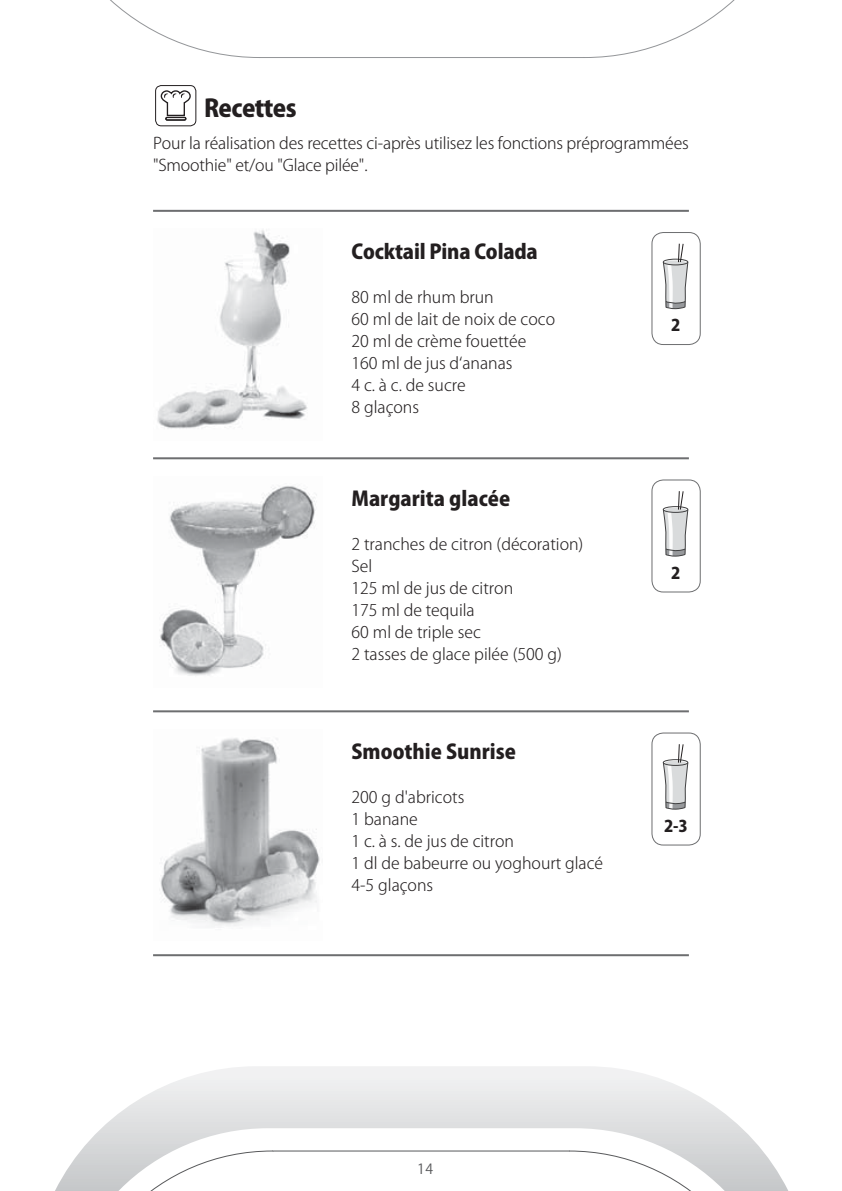
<style>
.page{position:relative;width:842px;height:1191px;background:#fff}
.page>*{position:absolute;margin:0;border:0;box-sizing:border-box;transform-origin:0 0}
.t1{font:24px "Koz Go Std Heavy 90 pv RKSJ H";letter-spacing:-.025em;color:#231f20}
.t2{font:20px "Koz Go Std Heavy 90 pv RKSJ H";color:#231f20}
.t3{font:16px/22px "Koz Go Std Light 90 pv RKSJ H";color:#231f20}
.t4{font:16px "Koz Go Std Heavy 90 pv RKSJ H";color:#231f20}
.t5{font:14px "Koz Go Std Regular 90 pv RKSJ H";color:#58595b}
</style>
<div class="page">
<div style="left:651px;top:232px;width:50px;height:113px;border:1px solid #6d6e70;border-radius:11px"></div>
<div style="left:651px;top:479px;width:50px;height:113px;border:1px solid #6d6e70;border-radius:11px"></div>
<div style="left:651px;top:732px;width:50px;height:113px;border:1px solid #6d6e70;border-radius:11px"></div>
<svg style="left:110px;top:0;width:625px;height:58px"></svg>
<svg style="left:55px;top:1066px;width:733px;height:125px"></svg>
<svg style="left:58px;top:1128px;width:727px;height:63px"></svg>
<svg style="left:68px;top:1150px;width:705px;height:41px"></svg>
<div style="left:165px;top:117px;width:21px;height:4px;border:1px solid #231f20"></div>
<svg style="left:161px;top:90px;width:30px;height:27px"></svg>
<div style="left:155px;top:85px;width:41px;height:41px;border:1px solid #231f20;border-radius:6px"></div>
<img style="left:157px;top:230px;width:150px;height:199px">
<img style="left:159px;top:486px;width:158px;height:190px">
<img style="left:160px;top:738px;width:160px;height:189px">
<svg style="left:663px;top:243px;width:25px;height:66px"></svg>
<svg style="left:663px;top:491px;width:25px;height:65px"></svg>
<svg style="left:663px;top:744px;width:25px;height:65px"></svg>
<hr style="left:153px;top:210px;width:536px;height:2px;background:#6d6e70">
<hr style="left:153px;top:457px;width:536px;height:2px;background:#6d6e70">
<hr style="left:153px;top:710px;width:536px;height:2px;background:#6d6e70">
<hr style="left:153px;top:954px;width:536px;height:2px;background:#6d6e70">
<h1 class="t1" style="left:204px;top:99px;width:94px">Recettes</h1>
<p class="t3" style="left:153px;top:134px;width:537px">Pour la réalisation des recettes ci-après utilisez les fonctions préprogrammées "Smoothie" et/ou "Glace pilée".</p>
<p class="t2" style="left:351px;top:243px;width:188px">Cocktail Pina Colada</p>
<p class="t3" style="left:351px;top:288px;width:205px">80 ml de rhum brun<br>60 ml de lait de noix de coco<br>20 ml de crème fouettée<br>160 ml de jus dʻananas<br>4 c. à c. de sucre<br>8 glaçons</p>
<p class="t2" style="left:351px;top:491px;width:160px">Margarita glacée</p>
<p class="t3" style="left:351px;top:535px;width:233px">2 tranches de citron (décoration)<br>Sel<br>125 ml de jus de citron<br>175 ml de tequila<br>60 ml de triple sec<br>2 tasses de glace pilée (500 g)</p>
<p class="t2" style="left:351px;top:744px;width:166px">Smoothie Sunrise</p>
<p class="t3" style="left:351px;top:788px;width:253px">200 g d'abricots<br>1 banane<br>1 c. à s. de jus de citron<br>1 dl de babeurre ou yoghourt glacé<br>4-5 glaçons</p>
<p class="t4" style="left:671px;top:319px;width:11px">2</p>
<p class="t4" style="left:671px;top:566px;width:11px">2</p>
<p class="t4" style="left:664px;top:819px;width:25px">2-3</p>
<p class="t5" style="left:417px;top:1163px;width:18px">14</p>
</div>
